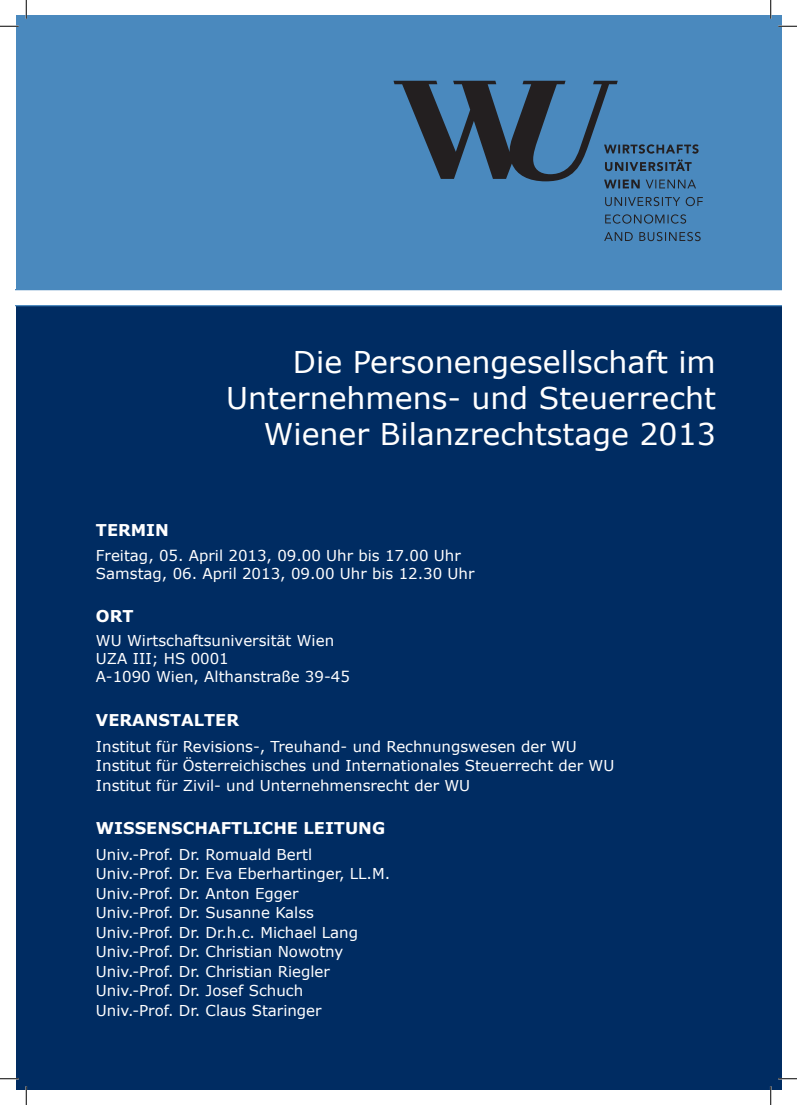
<style>
.page{position:relative;width:797px;height:1105px;background:#fff}
.page>*{position:absolute;margin:0;border:0;box-sizing:border-box;transform-origin:0 0}
.t1{font:30px/36px "Verdana";color:#fff;text-align:right}
.t2{font:700 16.25px "Verdana";color:#fff}
.t3{font:15px/19.5px "Verdana";color:#fff}
</style>
<div class="page">
<div style="left:16px;top:305px;width:765px;height:784px;background:#002c62"></div>
<div style="left:16px;top:16px;width:765px;height:274px;background:#4a89be"></div>
<div style="left:278px;top:37px;width:492px;height:252px;background:#4a89be"></div>
<svg style="left:393px;top:81px;width:310px;height:160px"></svg>
<hr style="left:326px;top:293px;width:34px;height:1px;background:#000">
<hr style="left:326px;top:37px;width:34px;height:1px;background:#000">
<hr style="left:736px;top:37px;width:34px;height:1px;background:#000">
<hr style="left:736px;top:293px;width:34px;height:1px;background:#000">
<svg style="left:0;top:25px;width:19px;height:2px"></svg>
<svg style="left:778px;top:25px;width:19px;height:2px"></svg>
<svg style="left:0;top:1078px;width:19px;height:1px"></svg>
<svg style="left:778px;top:1078px;width:19px;height:1px"></svg>
<svg style="left:25px;top:0;width:2px;height:19px"></svg>
<svg style="left:25px;top:1086px;width:2px;height:19px"></svg>
<svg style="left:770px;top:0;width:1px;height:19px"></svg>
<svg style="left:770px;top:1086px;width:1px;height:19px"></svg>
<h1 class="t1" style="left:226px;top:344px;width:491px">Die Personengesellschaft im<br>Unternehmens- und Steuerrecht<br>Wiener Bilanzrechtstage 2013</h1>
<p class="t2" style="left:96px;top:519px;width:74px">TERMIN</p>
<p class="t3" style="left:96px;top:546px;width:380px;line-height:18px">Freitag, 05. April 2013, 09.00 Uhr bis 17.00 Uhr<br>Samstag, 06. April 2013, 09.00 Uhr bis 12.30 Uhr</p>
<p class="t2" style="left:96px;top:605px;width:35px">ORT</p>
<p class="t3" style="left:96px;top:632px;width:255px;line-height:18px">WU Wirtschaftsuniversität Wien<br>UZA III; HS 0001<br>A-1090 Wien, Althanstraße 39-45</p>
<p class="t2" style="left:96px;top:708px;width:145px">VERANSTALTER</p>
<p class="t3" style="left:96px;top:736px;width:520px">Institut für Revisions-, Treuhand- und Rechnungswesen der WU<br>Institut für Österreichisches und Internationales Steuerrecht der WU<br>Institut für Zivil- und Unternehmensrecht der WU</p>
<p class="t2" style="left:96px;top:817px;width:291px">WISSENSCHAFTLICHE LEITUNG</p>
<p class="t3" style="left:96px;top:844px;width:295px">Univ.-Prof. Dr. Romuald Bertl Univ.-Prof. Dr. Eva Eberhartinger, LL.M.<br>Univ.-Prof. Dr. Anton Egger<br>Univ.-Prof. Dr. Susanne Kalss Univ.-Prof. Dr. Dr.h.c. Michael Lang Univ.-Prof. Dr. Christian Nowotny Univ.-Prof. Dr. Christian Riegler Univ.-Prof. Dr. Josef Schuch<br>Univ.-Prof. Dr. Claus Staringer</p>
</div>
